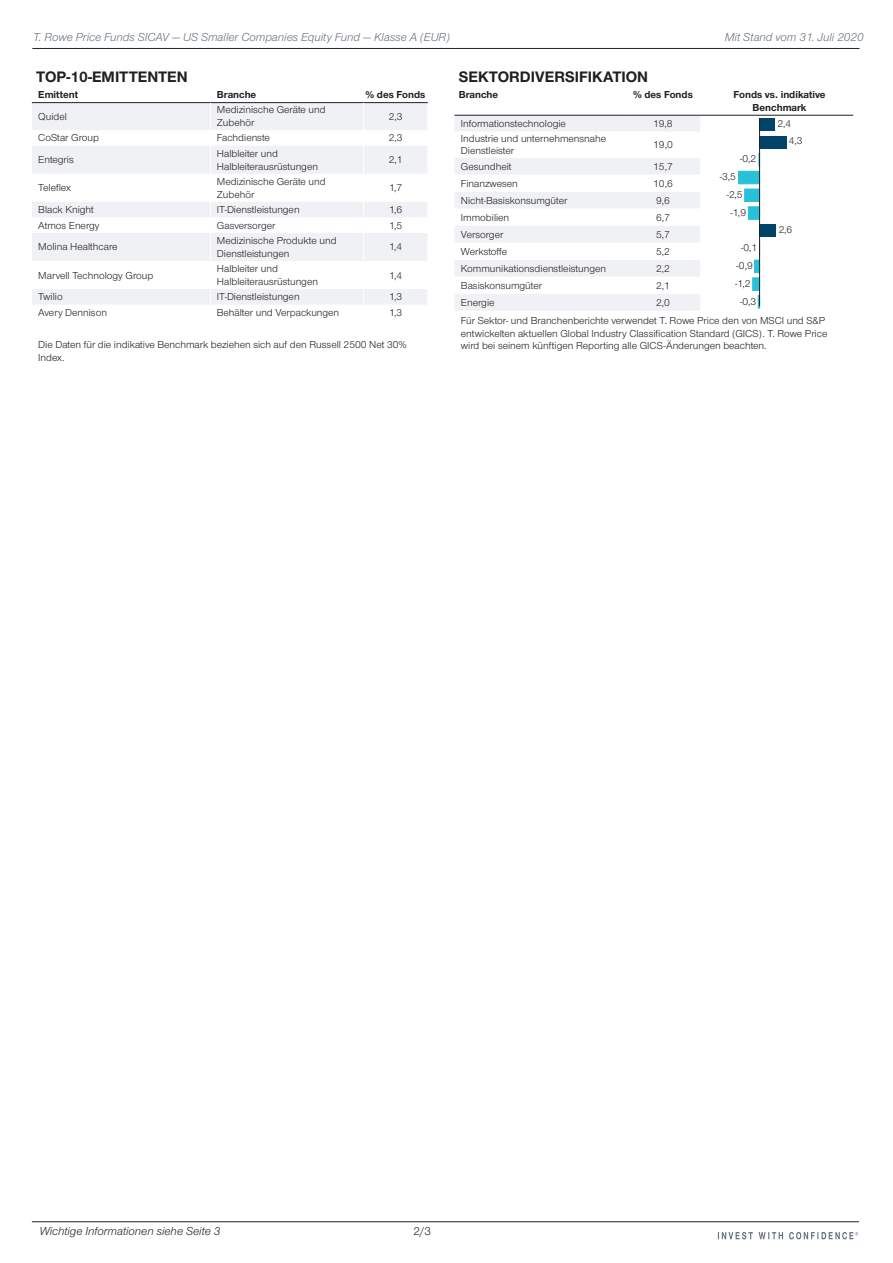
<style>
.page{position:relative;width:893px;height:1263px;background:#fff}
.page>*{position:absolute;margin:0;border:0;box-sizing:border-box;transform-origin:0 0}
.t1{font:700 15.75px "Nimbus San Nov";color:#231f20}
.t2{font:italic 12px "Nimbus San Nov";color:#65717f}
.t3{font:italic 12px "Nimbus San Nov";color:#231f20}
.t4{font:12px "Nimbus San Nov";color:#231f20}
.t5{font:10.5px/12.6px "Nimbus San Nov";color:#231f20}
.t6{font:700 10.5px/12.6px "Nimbus San Nov";color:#231f20;text-align:center}
</style>
<div class="page">
<hr style="left:32px;top:48px;width:827px;height:1px;background:#231f20">
<hr style="left:32px;top:1221px;width:827px;height:1px;background:#231f20">
<svg style="left:718px;top:1232px;width:140px;height:7px"></svg>
<svg style="left:32px;top:103px;width:395px;height:202px;fill:#eff1f4"></svg>
<hr style="left:32px;top:102px;width:178px;height:1px;background:#231f20">
<hr style="left:210px;top:102px;width:154px;height:1px;background:#231f20">
<hr style="left:364px;top:102px;width:64px;height:1px;background:#231f20">
<svg style="left:210px;top:102px;width:1px;height:203px"></svg>
<svg style="left:363px;top:102px;width:1px;height:203px"></svg>
<div style="left:455px;top:116px;width:245px;height:195px;background:#eff1f4"></div>
<svg style="left:455px;top:132px;width:245px;height:162px"></svg>
<hr style="left:454px;top:115px;width:172px;height:1px;background:#231f20">
<hr style="left:626px;top:115px;width:74px;height:1px;background:#231f20">
<hr style="left:700px;top:115px;width:153px;height:1px;background:#231f20">
<svg style="left:758px;top:296px;width:2px;height:12px"></svg>
<div style="left:753px;top:278px;width:7px;height:12px;background:#29c0da"></div>
<div style="left:754px;top:260px;width:6px;height:13px;background:#29c0da"></div>
<div style="left:760px;top:225px;width:16px;height:12px;background:#00446a"></div>
<div style="left:748px;top:207px;width:12px;height:12px;background:#29c0da"></div>
<div style="left:745px;top:189px;width:15px;height:13px;background:#29c0da"></div>
<div style="left:738px;top:171px;width:22px;height:13px;background:#29c0da;border:1px solid #29c0da"></div>
<div style="left:760px;top:136px;width:27px;height:12px;background:#00446a"></div>
<div style="left:760px;top:118px;width:15px;height:13px;background:#00446a"></div>
<hr style="left:759px;top:118px;width:1px;height:188px;background:#231f20">
<p class="t2" style="left:33px;top:31px;width:418px">T. Rowe Price Funds SICAV — US Smaller Companies Equity Fund — Klasse A (EUR)</p>
<p class="t2" style="left:725px;top:31px;width:140px">Mit Stand vom 31. Juli 2020</p>
<h1 class="t1" style="left:36px;top:67px;width:153px">TOP-10-EMITTENTEN</h1>
<p class="t6" style="left:38px;top:89px;width:41px">Emittent</p>
<p class="t6" style="left:217px;top:89px;width:41px">Branche</p>
<p class="t6" style="left:366px;top:89px;width:61px">% des Fonds</p>
<p class="t5" style="left:38px;top:110px;width:30px">Quidel</p>
<p class="t5" style="left:217px;top:104px;width:110px">Medizinische Geräte und<br>Zubehör</p>
<p class="t5" style="left:389px;top:110px;width:15px">2,3</p>
<p class="t5" style="left:38px;top:132px;width:62px">CoStar Group</p>
<p class="t5" style="left:217px;top:132px;width:55px">Fachdienste</p>
<p class="t5" style="left:389px;top:132px;width:15px">2,3</p>
<p class="t5" style="left:38px;top:154px;width:37px">Entegris</p>
<p class="t5" style="left:217px;top:147px;width:103px">Halbleiter und<br>Halbleiterausrüstungen</p>
<p class="t5" style="left:389px;top:154px;width:15px">2,1</p>
<p class="t5" style="left:38px;top:182px;width:34px">Teleflex</p>
<p class="t5" style="left:217px;top:175px;width:110px">Medizinische Geräte und<br>Zubehör</p>
<p class="t5" style="left:389px;top:182px;width:15px">1,7</p>
<p class="t5" style="left:38px;top:203px;width:57px">Black Knight</p>
<p class="t5" style="left:217px;top:203px;width:84px">IT-Dienstleistungen</p>
<p class="t5" style="left:389px;top:203px;width:15px">1,6</p>
<p class="t5" style="left:38px;top:219px;width:63px">Atmos Energy</p>
<p class="t5" style="left:217px;top:219px;width:60px">Gasversorger</p>
<p class="t5" style="left:389px;top:219px;width:15px">1,5</p>
<p class="t5" style="left:38px;top:241px;width:81px">Molina Healthcare</p>
<p class="t5" style="left:217px;top:234px;width:121px">Medizinische Produkte und<br>Dienstleistungen</p>
<p class="t5" style="left:389px;top:241px;width:15px">1,4</p>
<p class="t5" style="left:38px;top:269px;width:117px">Marvell Technology Group</p>
<p class="t5" style="left:217px;top:263px;width:103px">Halbleiter und<br>Halbleiterausrüstungen</p>
<p class="t5" style="left:389px;top:269px;width:15px">1,4</p>
<p class="t5" style="left:38px;top:291px;width:26px">Twilio</p>
<p class="t5" style="left:217px;top:291px;width:84px">IT-Dienstleistungen</p>
<p class="t5" style="left:389px;top:291px;width:15px">1,3</p>
<p class="t5" style="left:38px;top:306px;width:70px">Avery Dennison</p>
<p class="t5" style="left:217px;top:306px;width:124px">Behälter und Verpackungen</p>
<p class="t5" style="left:389px;top:306px;width:15px">1,3</p>
<p class="t5" style="left:38px;top:339px;width:370px">Die Daten für die indikative Benchmark beziehen sich auf den Russell 2500 Net 30%<br>Index.</p>
<h1 class="t1" style="left:459px;top:67px;width:191px">SEKTORDIVERSIFIKATION</h1>
<p class="t6" style="left:459px;top:89px;width:41px">Branche</p>
<p class="t6" style="left:633px;top:89px;width:61px">% des Fonds</p>
<p class="t6" style="left:733px;top:89px;width:94px">Fonds vs. indikative<br>Benchmark</p>
<p class="t5" style="left:461px;top:117px;width:107px">Informationstechnologie</p>
<p class="t5" style="left:653px;top:117px;width:21px">19,8</p>
<p class="t5" style="left:778px;top:117px;width:15px">2,4</p>
<p class="t5" style="left:461px;top:132px;width:147px">Industrie und unternehmensnahe<br>Dienstleister</p>
<p class="t5" style="left:653px;top:138px;width:21px">19,0</p>
<p class="t5" style="left:461px;top:160px;width:52px">Gesundheit</p>
<p class="t5" style="left:653px;top:160px;width:21px">15,7</p>
<p class="t5" style="left:461px;top:177px;width:59px">Finanzwesen</p>
<p class="t5" style="left:653px;top:177px;width:21px">10,6</p>
<p class="t5" style="left:461px;top:194px;width:108px">Nicht-Basiskonsumgüter</p>
<p class="t5" style="left:656px;top:194px;width:15px">9,6</p>
<p class="t5" style="left:461px;top:211px;width:50px">Immobilien</p>
<p class="t5" style="left:656px;top:211px;width:15px">6,7</p>
<p class="t5" style="left:461px;top:228px;width:44px">Versorger</p>
<p class="t5" style="left:656px;top:228px;width:15px">5,7</p>
<p class="t5" style="left:461px;top:245px;width:48px">Werkstoffe</p>
<p class="t5" style="left:656px;top:245px;width:15px">5,2</p>
<p class="t5" style="left:461px;top:262px;width:147px">Kommunikationsdienstleistungen</p>
<p class="t5" style="left:656px;top:262px;width:15px">2,2</p>
<p class="t5" style="left:461px;top:279px;width:83px">Basiskonsumgüter</p>
<p class="t5" style="left:656px;top:279px;width:15px">2,1</p>
<p class="t5" style="left:461px;top:296px;width:35px">Energie</p>
<p class="t5" style="left:789px;top:134px;width:15px">4,3</p>
<p class="t5" style="left:740px;top:152px;width:18px">-0,2</p>
<p class="t5" style="left:720px;top:170px;width:18px">-3,5</p>
<p class="t5" style="left:727px;top:188px;width:17px">-2,5</p>
<p class="t5" style="left:730px;top:206px;width:17px">-1,9</p>
<p class="t5" style="left:779px;top:223px;width:15px">2,6</p>
<p class="t5" style="left:741px;top:241px;width:18px">-0,1</p>
<p class="t5" style="left:737px;top:259px;width:18px">-0,9</p>
<p class="t5" style="left:735px;top:277px;width:17px">-1,2</p>
<p class="t5" style="left:740px;top:295px;width:18px">-0,3</p>
<p class="t5" style="left:461px;top:293px;width:366px;line-height:18.5px;text-indent:195px">2,0<br>Für Sektor- und Branchenberichte verwendet T. Rowe Price den von MSCI und S&amp;P</p>
<p class="t5" style="left:461px;top:327px;width:368px">entwickelten aktuellen Global Industry Classification Standard (GICS). T. Rowe Price wird bei seinem künftigen Reporting alle GICS-Änderungen beachten.</p>
<p class="t3" style="left:39px;top:1224px;width:183px">Wichtige Informationen siehe Seite 3</p>
<p class="t4" style="left:414px;top:1224px;width:19px">2/3</p>
</div>
